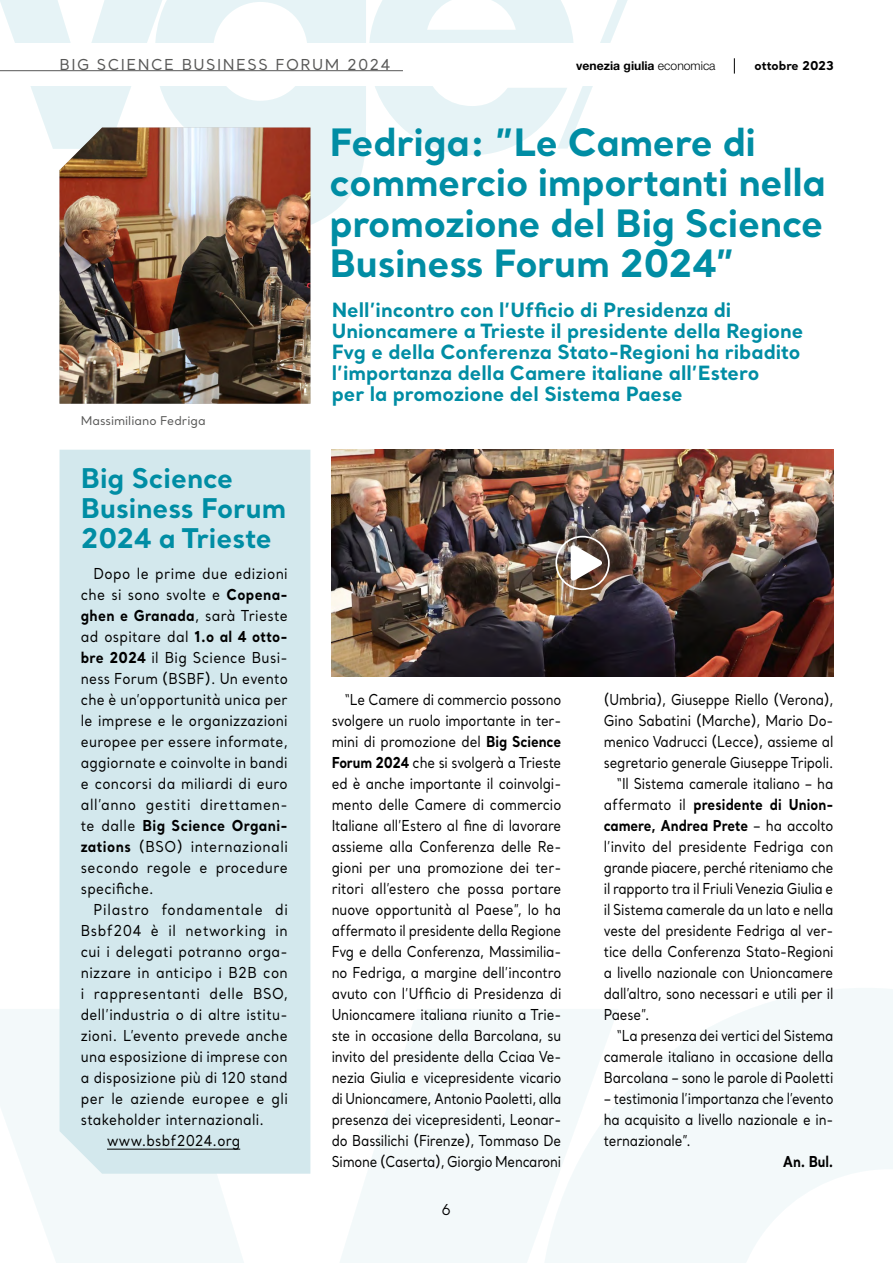
<style>
.page{position:relative;width:893px;height:1263px;background:#fff}
.page>*{position:absolute;margin:0;border:0;box-sizing:border-box;transform-origin:0 0}
.TITOLO___PICCOLO{font:700 37.5px/40.5px "Santral";letter-spacing:-.01em;color:#008da4}
.t1{font:700 27px/30px "Santral";color:#008da4}
.SOTTOTITOLO{font:700 19.5px/21px "Santral";color:#008da4}
.TESTO_10_14{font:15px/21px "Santral";letter-spacing:-.01em;color:#000;text-align:justify;scale:.87 1}
.TESTO_10_14-2{font:15px/21px "Santral";letter-spacing:-.01em;color:#000;text-align:justify;scale:.91 1}
.TESTO_10_14-3{font:15px/21px "Santral";letter-spacing:-.01em;color:#000;text-align:justify;scale:.86 1}
.SEZIONI_SX{font:15px "Santral";letter-spacing:.1em;color:#575756}
.TESTO_10_14-4{font:15px "Santral";letter-spacing:.02em;color:#000;scale:.9 1}
.TESTO_10_14-5{font:700 15px "Santral";color:#000;scale:.87 1}
.t2{font:15px "Santral";color:#000}
.t3{font:700 12.15px "Helvetica Neue LT Pro";color:#000}
.t4{font:700 12.15px "Santral";color:#000}
.DIDASCALIA{font:12px "Santral";color:#575756}
.s1{font-weight:300}
.s2{font-weight:700}
</style>
<div class="page">
<svg style="left:0;top:0;width:366px;height:236px;fill:#e6f3f6"></svg>
<svg style="left:369px;top:0;width:259px;height:155px"></svg>
<div style="left:0;top:44px;width:625px;height:42px;background:#fff"></div>
<svg style="left:0;top:988px;width:893px;height:275px;fill:#f3f9fa"></svg>
<svg style="left:734px;top:58px;width:1px;height:16px"></svg>
<div style="left:60px;top:450px;width:250px;height:724px;background:#d3e8ed"></div>
<hr style="left:0;top:70px;width:403px;height:1px;background:#575756">
<img style="left:60px;top:128px;width:250px;height:276px">
<hr style="left:107px;top:1149px;width:133px;height:1px;background:#000">
<img style="left:332px;top:450px;width:501px;height:226px">
<div style="left:524px;top:504px;width:117px;height:118px;background:#000;opacity:.75"></div>
<div style="left:555px;top:536px;width:55px;height:54px;border:2px solid #fff;border-radius:50%"></div>
<svg style="left:571px;top:544px;width:32px;height:37px"></svg>
<p class="SEZIONI_SX" style="left:60px;top:55px;width:332px">BIG SCIENCE BUSINESS FORUM 2024</p>
<p class="t3" style="left:576px;top:58px;width:141px">venezia giulia <span class="s1">economica</span></p>
<p class="t4" style="left:755px;top:58px;width:81px">ottobre 2023</p>
<p class="TITOLO___PICCOLO" style="left:330px;top:121px;width:498px">Fedriga: ”Le Camere di commercio importanti nella promozione del Big Science<br>Business Forum 2024”</p>
<p class="DIDASCALIA" style="left:81px;top:413px;width:126px">Massimiliano Fedriga</p>
<p class="t1" style="left:81px;top:462px;width:207px">Big Science<br>Business Forum<br>2024 a Trieste</p>
<p class="TESTO_10_14-2" style="left:81px;top:563px;width:229px;text-indent:13px">Dopo le prime due edizioni che si sono svolte e <span class="s2">Copena&shy;ghen e Granada</span>, sarà Trieste ad ospitare dal <span class="s2">1.o al 4 otto&shy;bre 2024</span> il Big Science Busi&shy;ness Forum (BSBF). Un evento che è un’opportunità unica per le imprese e le organizzazioni europee per essere informate, aggiornate e coinvolte in bandi e concorsi da miliardi di euro all’anno gestiti direttamen&shy;te dalle <span class="s2">Big Science Organi&shy;zations</span> (BSO) internazionali secondo regole e procedure specifiche.</p>
<p class="TESTO_10_14-2" style="left:81px;top:899px;width:229px;text-indent:13px">Pilastro fondamentale di Bsbf204 è il networking in cui i delegati potranno orga&shy;nizzare in anticipo i B2B con i rappresentanti delle BSO, dell’industria o di altre istitu&shy;zioni. L’evento prevede anche una esposizione di imprese con a disposizione più di 120 stand per le aziende europee e gli stakeholder internazionali.</p>
<p class="TESTO_10_14-4" style="left:107px;top:1131px;width:149px">www.bsbf2024.org</p>
<p class="SOTTOTITOLO" style="left:332px;top:299px;width:473px">Nell’incontro con l’Ufficio di Presidenza di Unioncamere a Trieste il presidente della Regione Fvg e della Conferenza Stato-Regioni ha ribadito l’importanza della Camere italiane all’Estero<br>per la promozione del Sistema Paese</p>
<p class="TESTO_10_14" style="left:332px;top:689px;width:266px;text-indent:13px">“Le Camere di commercio possono svolgere un ruolo importante in ter&shy;mini di promozione del <span class="s2">Big Science Forum 2024</span> che si svolgerà a Trieste ed è anche importante il coinvolgi&shy;mento delle Camere di commercio Italiane all’Estero al fine di lavorare assieme alla Conferenza delle Re&shy;gioni per una promozione dei ter&shy;ritori all’estero che possa portare nuove opportunità al Paese”, lo ha affermato il presidente della Regione Fvg e della Conferenza, Massimilia&shy;no Fedriga, a margine dell’incontro avuto con l’Ufficio di Presidenza di Unioncamere italiana riunito a Trie&shy;ste in occasione della Barcolana, su invito del presidente della Cciaa Ve&shy;nezia Giulia e vicepresidente vicario di Unioncamere, Antonio Paoletti, alla presenza dei vicepresidenti, Leonar&shy;do Bassilichi (Firenze), Tommaso De Simone (Caserta), Giorgio Mencaroni</p>
<p class="TESTO_10_14" style="left:604px;top:689px;width:266px">(Umbria), Giuseppe Riello (Verona), Gino Sabatini (Marche), Mario Do&shy;menico Vadrucci (Lecce), assieme al segretario generale Giuseppe Tripoli.</p>
<p class="TESTO_10_14" style="left:604px;top:773px;width:266px;text-indent:13px">“Il Sistema camerale italiano – ha affermato il <span class="s2">presidente di Union&shy;camere, Andrea Prete</span> – ha accolto l’invito del presidente Fedriga con grande piacere, perché riteniamo che il rapporto tra il Friuli Venezia Giulia e il Sistema camerale da un lato e nella veste del presidente Fedriga al ver&shy;tice della Conferenza Stato-Regioni a livello nazionale con Unioncamere dall’altro, sono necessari e utili per il Paese”.</p>
<p class="TESTO_10_14" style="left:604px;top:1025px;width:265px;text-indent:13px">“La presenza dei vertici del Sistema camerale italiano in occasione della Barcolana – sono le parole di Paoletti</p>
<p class="TESTO_10_14-3" style="left:604px;top:1088px;width:269px">– testimonia l’importanza che l’evento ha acquisito a livello nazionale e in&shy;ternazionale”.</p>
<p class="TESTO_10_14-5" style="left:783px;top:1151px;width:60px">An. Bul.</p>
<p class="t2" style="left:442px;top:1199px;width:11px">6</p>
</div>
